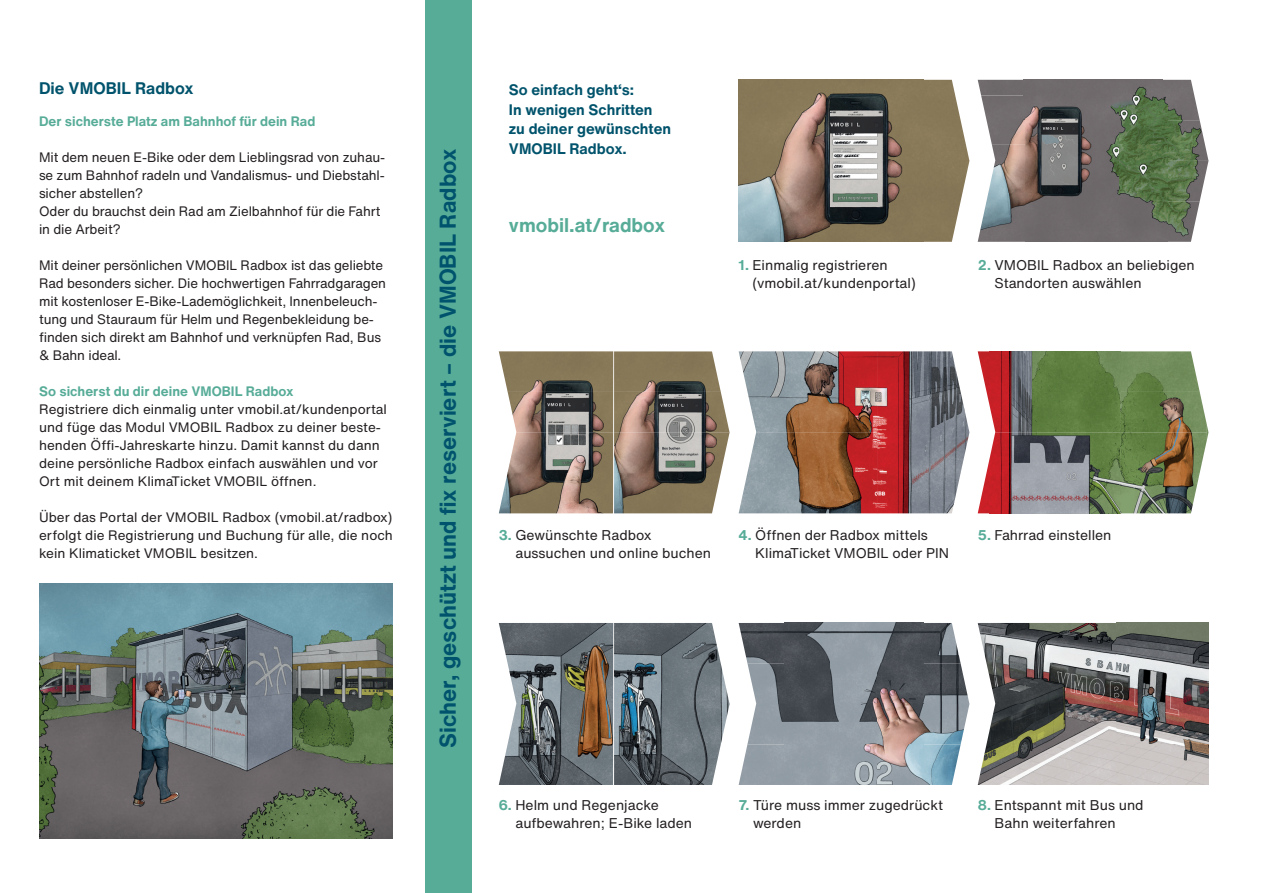
<style>
.page{position:relative;width:1263px;height:893px;background:#fff}
.page>*{position:absolute;margin:0;border:0;box-sizing:border-box;transform-origin:0 0}
.t1{font:700 22.5px "Helvetica Now Text";color:#00536c}
.t2{font:700 19.5px "Helvetica Now Text";color:#57ac98}
.t3{font:700 16.5px "Helvetica Now Text";color:#00536c}
.t4{font:700 15px/19.5px "Helvetica Now Text";color:#00536c}
.t5{font:13.95px/18px "Helvetica Now Text";color:#231f20}
.t6{font:13.5px/18px "Helvetica Now Text";letter-spacing:-.01em;color:#231f20}
.t7{font:700 13.5px "Helvetica Now Text";color:#57ac98}
.s1{font-weight:700;color:#57ac98}
</style>
<div class="page">
<div style="left:425px;top:0;width:47px;height:893px;background:#57ac98"></div>
<img style="left:739px;top:623px;width:222px;height:40px">
<img style="left:747px;top:663px;width:222px;height:81px">
<img style="left:739px;top:744px;width:222px;height:41px">
<img style="left:978px;top:623px;width:230px;height:162px">
<div style="left:978px;top:80px;width:184px;height:15px;background:#706a6c"></div>
<img style="left:1162px;top:80px;width:38px;height:40px">
<img style="left:1167px;top:120px;width:41px;height:81px">
<img style="left:1167px;top:201px;width:33px;height:41px">
<img style="left:981px;top:95px;width:186px;height:49px">
<img style="left:988px;top:144px;width:179px;height:49px">
<img style="left:978px;top:193px;width:189px;height:49px">
<img style="left:499px;top:623px;width:231px;height:162px">
<img style="left:739px;top:80px;width:230px;height:162px">
<img style="left:39px;top:584px;width:354px;height:255px">
<img style="left:739px;top:351px;width:138px;height:162px">
<img style="left:877px;top:351px;width:92px;height:122px">
<img style="left:877px;top:473px;width:84px;height:40px">
<img style="left:978px;top:351px;width:12px;height:162px">
<img style="left:1024px;top:513px;width:138px;height:1px">
<img style="left:990px;top:351px;width:210px;height:41px">
<img style="left:990px;top:392px;width:217px;height:81px">
<img style="left:990px;top:473px;width:210px;height:40px">
<img style="left:499px;top:351px;width:222px;height:41px">
<img style="left:507px;top:392px;width:223px;height:81px">
<img style="left:499px;top:473px;width:222px;height:40px">
<p class="t3" style="left:39px;top:76px;width:156px">Die VMOBIL Radbox</p>
<p class="t7" style="left:39px;top:111px;width:278px">Der sicherste Platz am Bahnhof für dein Rad</p>
<p class="t6" style="left:39px;top:148px;width:348px">Mit dem neuen E-Bike oder dem Lieblingsrad von zuhau&shy;se zum Bahnhof radeln und Vandalismus- und Diebstahl&shy;sicher abstellen?<br>Oder du brauchst dein Rad am Zielbahnhof für die Fahrt in die Arbeit?</p>
<p class="t6" style="left:39px;top:256px;width:348px">Mit deiner persönlichen VMOBIL Radbox ist das geliebte Rad besonders sicher. Die hochwertigen Fahrradgaragen mit kostenloser E-Bike-Lademöglichkeit, Innenbeleuch&shy;tung und Stauraum für Helm und Regenbekleidung be&shy;finden sich direkt am Bahnhof und verknüpfen Rad, Bus &amp; Bahn ideal.</p>
<p class="t7" style="left:39px;top:381px;width:256px">So sicherst du dir deine VMOBIL Radbox</p>
<p class="t6" style="left:39px;top:400px;width:349px">Registriere dich einmalig unter vmobil.at/kundenportal und füge das Modul VMOBIL Radbox zu deiner beste&shy;henden Öffi-Jahreskarte hinzu. Damit kannst du dann deine persönliche Radbox einfach auswählen und vor Ort mit deinem KlimaTicket VMOBIL öffnen.</p>
<p class="t6" style="left:39px;top:508px;width:355px;text-align:justify">Über das Portal der VMOBIL Radbox (vmobil.at/radbox) erfolgt die Registrierung und Buchung für alle, die noch kein Klimaticket VMOBIL besitzen.</p>
<h1 class="t1" style="left:431px;top:748px;width:600px;rotate:-90deg">Sicher, geschützt und fix reserviert – die VMOBIL Radbox</h1>
<p class="t4" style="left:509px;top:80px;width:164px">So einfach geht‘s:<br>In wenigen Schritten zu deiner gewünschten<br>VMOBIL Radbox.</p>
<h2 class="t2" style="left:509px;top:210px;width:158px">vmobil.at/radbox</h2>
<p class="t5" style="left:752px;top:256px;width:165px;text-indent:-14px"><span class="s1">1.</span> Einmalig registrieren (vmobil.at/kundenportal)</p>
<p class="t5" style="left:994px;top:256px;width:202px;text-indent:-17px"><span class="s1">2.</span> VMOBIL Radbox an beliebigen<br>Standorten auswählen</p>
<p class="t5" style="left:755px;top:526px;width:195px;text-indent:-17px"><span class="s1">4.</span> Öffnen der Radbox mittels<br>KlimaTicket VMOBIL oder PIN</p>
<p class="t5" style="left:515px;top:526px;width:197px;text-indent:-17px"><span class="s1">3.</span> Gewünschte Radbox aussuchen und online buchen</p>
<p class="t5" style="left:978px;top:526px;width:135px"><span class="s1">5.</span> Fahrrad einstellen</p>
<p class="t5" style="left:515px;top:796px;width:178px;text-indent:-17px"><span class="s1">6.</span> Helm und Regenjacke aufbewahren; E-Bike laden</p>
<p class="t5" style="left:753px;top:796px;width:192px;text-indent:-14px"><span class="s1">7.</span> Türe muss immer zugedrückt werden</p>
<p class="t5" style="left:994px;top:796px;width:151px;text-indent:-17px"><span class="s1">8.</span> Entspannt mit Bus und<br>Bahn weiterfahren</p>
</div>
